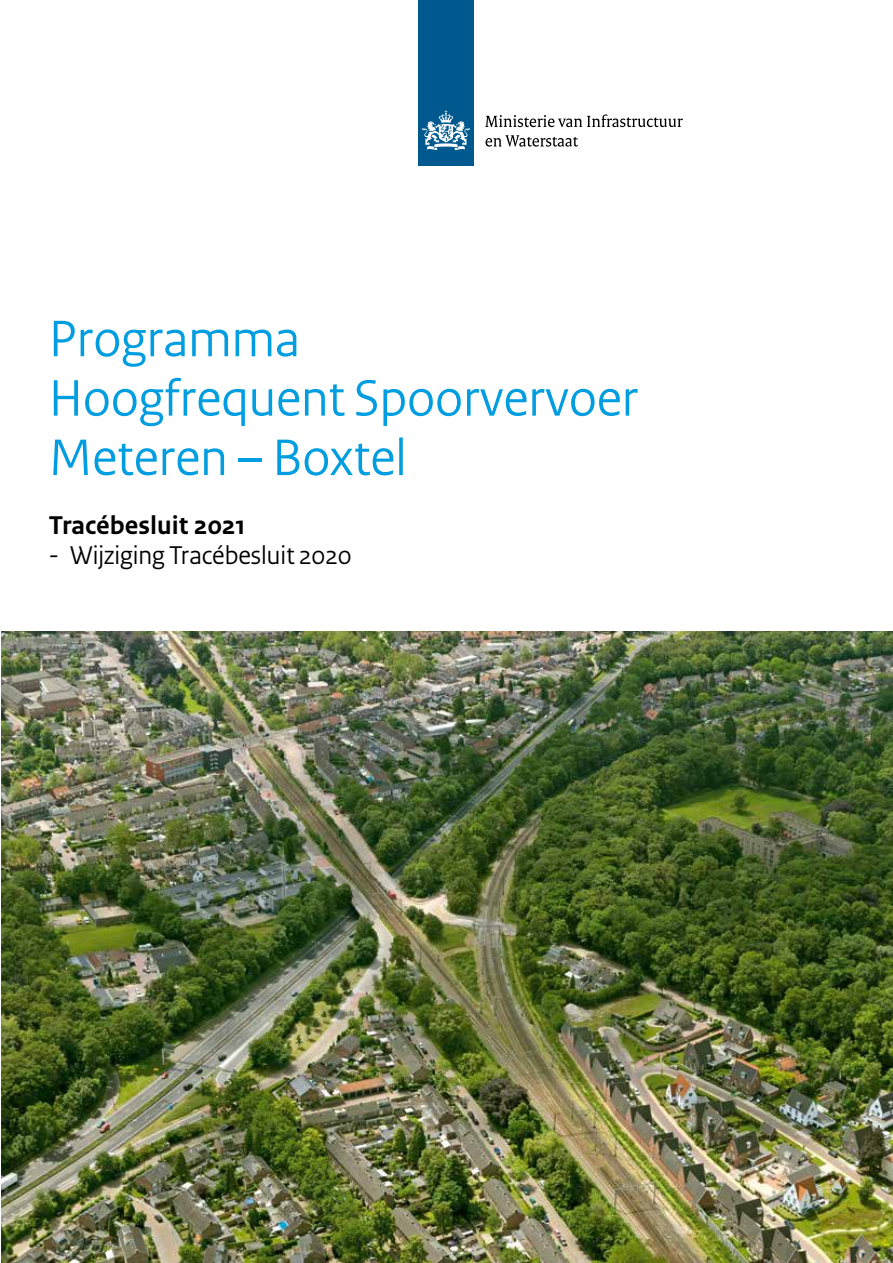
<style>
.page{position:relative;width:893px;height:1263px;background:#fff}
.page>*{position:absolute;margin:0;border:0;box-sizing:border-box;transform-origin:0 0}
.t1{font:54px/59.4px "Rijksoverheid Sans Heading";color:#009ee0}
.t2{font:27px "Rijksoverheid Sans Heading";color:#000}
.t3{font:700 27px "Rijksoverheid Sans Text";color:#000}
</style>
<div class="page">
<div style="left:418px;top:0;width:56px;height:166px;background:#00598e"></div>
<svg style="left:422px;top:110px;width:48px;height:40px"></svg>
<svg style="left:485px;top:114px;width:198px;height:13px"></svg>
<svg style="left:486px;top:135px;width:92px;height:12px"></svg>
<img style="left:1px;top:631px;width:892px;height:632px">
<p class="t1" style="left:49px;top:310px;width:591px">Programma<br>Hoogfrequent Spoorvervoer<br>Meteren – Boxtel</p>
<p class="t3" style="left:49px;top:510px;width:198px">Tracébesluit 2021</p>
<p class="t2" style="left:49px;top:540px;width:304px">- Wijziging Tracébesluit 2020</p>
</div>
